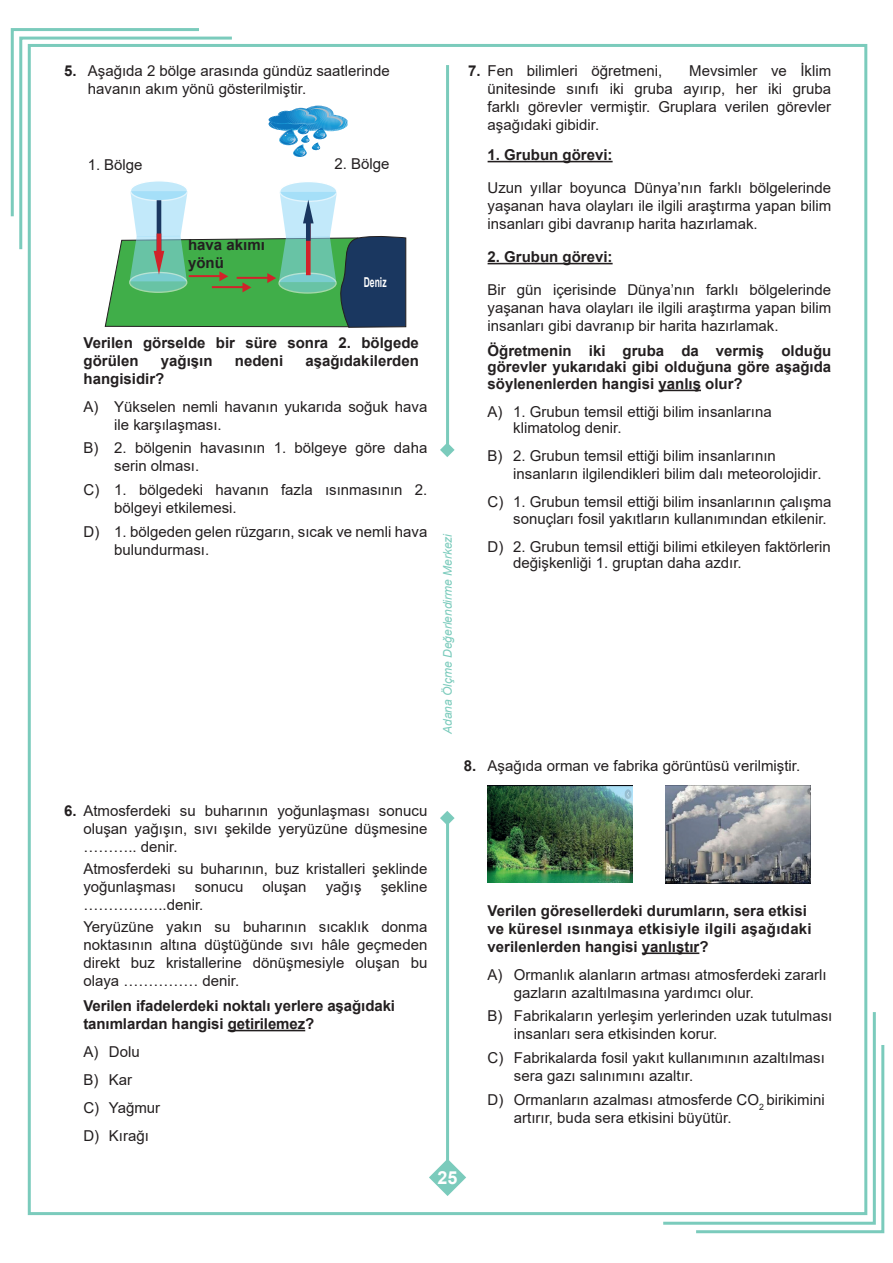
<style>
.page{position:relative;width:893px;height:1263px;background:#fff}
.page>*{position:absolute;margin:0;border:0;box-sizing:border-box;transform-origin:0 0}
.t1{font:700 18px "Arial";color:#fff}
.t2{font:15px/18px "Arial";color:#231f20}
.t3{font:700 15px/18px "Arial";color:#231f20}
.t4{font:700 13.65px "Arial";color:#fff;scale:.63 1}
.t5{font:italic 12px "Arial";color:#7bcbbc}
.s1{font-weight:700}
</style>
<div class="page">
<hr style="left:446px;top:65px;width:3px;height:1097px;background:#7bcbbc">
<div style="left:436px;top:450px;width:23px;height:368px;background:#fff"></div>
<svg style="left:440px;top:811px;width:15px;height:13px"></svg>
<svg style="left:440px;top:444px;width:15px;height:13px"></svg>
<svg style="left:660px;top:1009px;width:216px;height:216px"></svg>
<svg style="left:693px;top:1042px;width:192px;height:192px"></svg>
<svg style="left:429px;top:1160px;width:37px;height:36px"></svg>
<hr style="left:228px;top:1030px;width:77px;height:1px;background:#231f20">
<hr style="left:488px;top:161px;width:125px;height:1px;background:#231f20">
<hr style="left:488px;top:263px;width:125px;height:1px;background:#231f20">
<hr style="left:658px;top:390px;width:43px;height:1px;background:#231f20">
<svg style="left:10px;top:28px;width:396px;height:300px"></svg>
<div style="left:306px;top:222px;width:5px;height:19px;background:#1a3760"></div>
<img style="left:488px;top:785px;width:145px;height:98px">
<img style="left:665px;top:785px;width:146px;height:98px">
<hr style="left:642px;top:952px;width:57px;height:2px;background:#231f20">
<p class="t2" style="left:88px;top:62px;width:303px;text-indent:-24px"><span class="s1">5.</span> Aşağıda 2 bölge arasında gündüz saatlerinde havanın akım yönü gösterilmiştir.</p>
<p class="t2" style="left:88px;top:155px;width:56px">1. Bölge</p>
<p class="t2" style="left:334px;top:154px;width:57px">2. Bölge</p>
<p class="t3" style="left:188px;top:236px;width:78px">hava akımı yönü</p>
<p class="t4" style="left:364px;top:272px;width:38px">Deniz</p>
<p class="t3" style="left:84px;top:334px;width:337px">Verilen görselde bir süre sonra 2. bölgede görülen</p>
<p class="t3" style="left:161px;top:352px;width:53px">yağışın</p>
<p class="t3" style="left:235px;top:352px;width:50px">nedeni</p>
<p class="t3" style="left:305px;top:352px;width:115px">aşağıdakilerden</p>
<p class="t3" style="left:84px;top:370px;width:82px">hangisidir?</p>
<p class="t2" style="left:114px;top:397px;width:315px;text-indent:-31px">A) Yükselen nemli havanın yukarıda soğuk hava ile karşılaşması.</p>
<p class="t2" style="left:114px;top:439px;width:315px;text-indent:-31px">B) 2. bölgenin havasının 1. bölgeye göre daha serin olması.</p>
<p class="t2" style="left:114px;top:481px;width:315px;text-indent:-31px">C) 1. bölgedeki havanın fazla ısınmasının 2. bölgeyi etkilemesi.</p>
<p class="t2" style="left:114px;top:522px;width:315px;text-indent:-31px">D) 1. bölgeden gelen rüzgarın, sıcak ve nemli hava bulundurması.</p>
<p class="t5" style="left:440px;top:734px;width:202px;rotate:-90deg">Adana Ölçme Değerlendirme Merkezi</p>
<p class="t2" style="left:488px;top:62px;width:345px;text-align:justify;text-indent:202px">Mevsimler ve İklim ünitesinde sınıfı iki gruba ayırıp, her iki gruba farklı görevler vermiştir. Gruplara verilen görevler aşağıdaki gibidir.</p>
<p class="t3" style="left:488px;top:146px;width:127px">1. Grubun görevi:</p>
<p class="t2" style="left:488px;top:179px;width:345px;text-align:justify">Uzun yıllar boyunca Dünya’nın farklı bölgelerinde yaşanan hava olayları ile ilgili araştırma yapan bilim insanları gibi davranıp harita hazırlamak.</p>
<p class="t3" style="left:488px;top:248px;width:127px">2. Grubun görevi:</p>
<p class="t2" style="left:488px;top:281px;width:345px;text-align:justify">Bir gün içerisinde Dünya’nın farklı bölgelerinde yaşanan hava olayları ile ilgili araştırma yapan bilim insanları gibi davranıp bir harita hazırlamak.</p>
<p class="t3" style="left:488px;top:342px;width:345px;line-height:16.5px;text-align:justify">Öğretmenin iki gruba da vermiş olduğu görevler yukarıdaki gibi olduğuna göre aşağıda söylenenlerden hangisi yanlış olur?</p>
<p class="t2" style="left:513px;top:403px;width:260px;line-height:16.5px;text-indent:-26px">A) 1. Grubun temsil ettiği bilim insanlarına klimatolog denir.</p>
<p class="t2" style="left:513px;top:447px;width:310px;text-indent:-26px">B) 2. Grubun temsil ettiği bilim insanlarının insanların ilgilendikleri bilim dalı meteorolojidir.</p>
<p class="t2" style="left:513px;top:493px;width:320px;line-height:16.5px;text-indent:-26px">C) 1. Grubun temsil ettiği bilim insanlarının çalışma sonuçları fosil yakıtların kullanımından etkilenir.</p>
<p class="t2" style="left:513px;top:538px;width:319px;line-height:16.5px;text-indent:-26px">D) 2. Grubun temsil ettiği bilimi etkileyen faktörlerin değişkenliği 1. gruptan daha azdır.</p>
<p class="t2" style="left:468px;top:62px;width:195px"><span class="s1">7.</span> Fen bilimleri öğretmeni,</p>
<p class="t2" style="left:464px;top:757px;width:338px"><span class="s1">8.</span> Aşağıda orman ve fabrika görüntüsü verilmiştir.</p>
<p class="t2" style="left:83px;top:801px;width:345px;text-align:justify;text-indent:-19px"><span class="s1">6.</span> Atmosferdeki su buharının yoğunlaşması sonucu oluşan yağışın, sıvı şekilde yeryüzüne düşmesine ……….. denir.</p>
<p class="t2" style="left:83px;top:859px;width:345px">Atmosferdeki su buharının, buz kristalleri şeklinde yoğunlaşması</p>
<p class="t2" style="left:195px;top:877px;width:50px">sonucu</p>
<p class="t2" style="left:262px;top:877px;width:46px">oluşan</p>
<p class="t2" style="left:326px;top:877px;width:37px">yağış</p>
<p class="t2" style="left:381px;top:877px;width:48px">şekline</p>
<p class="t2" style="left:83px;top:893px;width:345px;line-height:22.2px">……………..denir.<br>Yeryüzüne yakın su buharının sıcaklık donma</p>
<p class="t2" style="left:83px;top:936px;width:345px;text-align:justify">noktasının altına düştüğünde sıvı hâle geçmeden direkt buz kristallerine dönüşmesiyle oluşan bu olaya …………… denir.</p>
<p class="t3" style="left:83px;top:997px;width:313px">Verilen ifadelerdeki noktalı yerlere aşağıdaki tanımlardan hangisi getirilemez?</p>
<p class="t2" style="left:83px;top:1037px;width:78px;line-height:27.9px">A) Dolu<br>B) Kar<br>C) Yağmur<br>D) Kırağı</p>
<p class="t1" style="left:438px;top:1165px;width:22px">25</p>
<p class="t3" style="left:488px;top:901px;width:326px">Verilen göresellerdeki durumların, sera etkisi ve küresel ısınmaya etkisiyle ilgili aşağıdaki verilenlerden hangisi yanlıştır?</p>
<p class="t2" style="left:514px;top:965px;width:314px;text-indent:-26px">A) Ormanlık alanların artması atmosferdeki zararlı gazların azaltılmasına yardımcı olur.</p>
<p class="t2" style="left:514px;top:1007px;width:320px;text-indent:-26px">B) Fabrikaların yerleşim yerlerinden uzak tutulması insanları sera etkisinden korur.</p>
<p class="t2" style="left:514px;top:1048px;width:312px;text-indent:-26px">C) Fabrikalarda fosil yakıt kullanımının azaltılması sera gazı salınımını azaltır.</p>
<p class="t2" style="left:514px;top:1090px;width:312px;text-indent:-26px">D) Ormanların azalması atmosferde CO<sub>2</sub> birikimini artırır, buda sera etkisini büyütür.</p>
</div>
